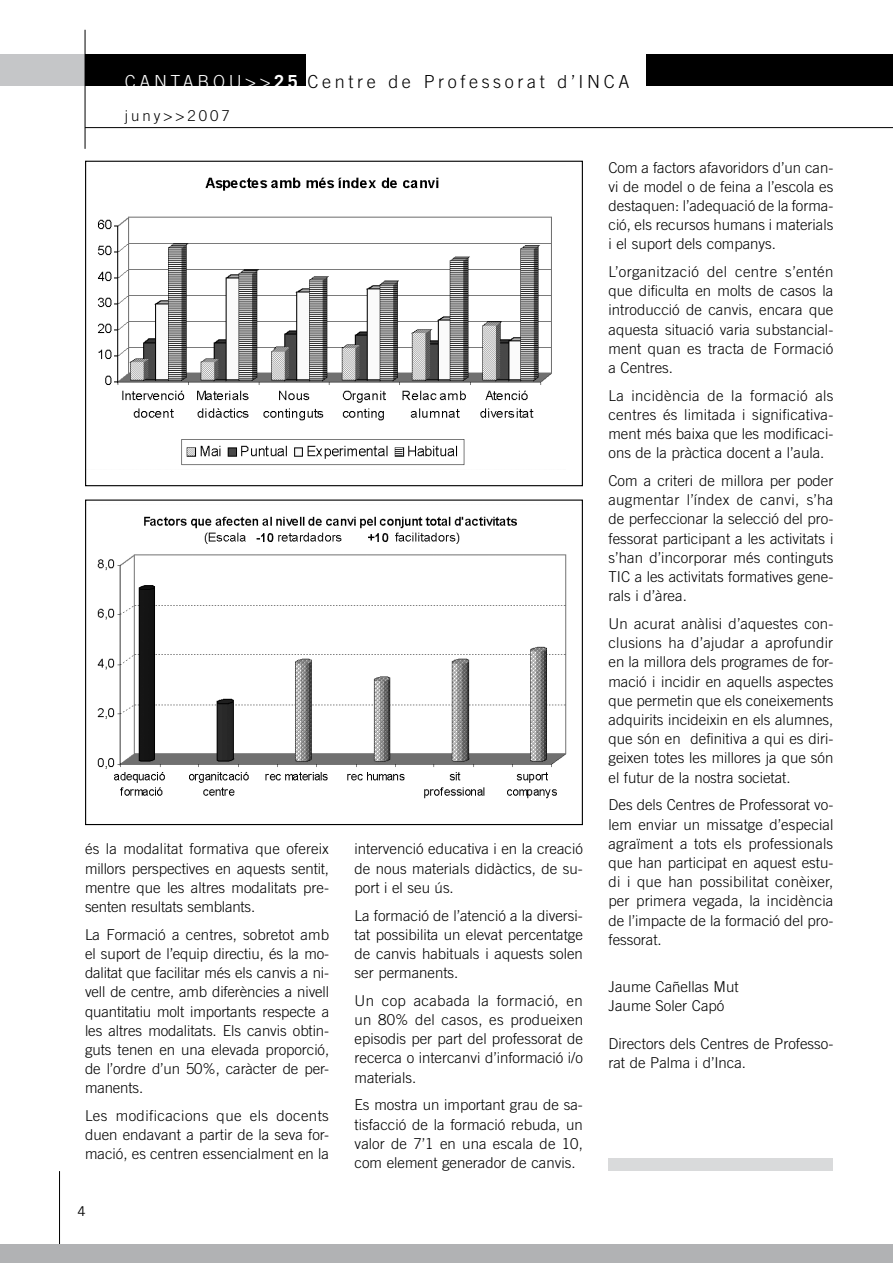
<style>
.page{position:relative;width:893px;height:1263px;background:#fff}
.page>*{position:absolute;margin:0;border:0;box-sizing:border-box;transform-origin:0 0}
.t1{font:300 18px "Trade Gothic";letter-spacing:.2em;color:#000}
.t2{font:300 15px/19.2px "Trade Gothic";color:#000;text-align:justify}
.t3{font:300 15px "Trade Gothic";letter-spacing:.2em;color:#000}
.s1{color:#fff}
.s2{font-weight:700;color:#fff}
</style>
<div class="page">
<div style="left:646px;top:55px;width:247px;height:31px;background:#000"></div>
<div style="left:85px;top:54px;width:220px;height:32px;background:#000"></div>
<div style="left:0;top:55px;width:85px;height:31px;background:#c5c6c8"></div>
<hr style="left:85px;top:30px;width:1px;height:119px;background:#000">
<hr style="left:85px;top:127px;width:808px;height:1px;background:#000">
<hr style="left:59px;top:1171px;width:1px;height:92px;background:#000">
<div style="left:0;top:1244px;width:893px;height:19px;background:#b1b2b4"></div>
<hr style="left:892px;top:54px;width:1px;height:32px;background:#000">
<div style="left:608px;top:1158px;width:225px;height:13px;background:#d9dadb"></div>
<img style="left:98px;top:177px;width:454px;height:289px">
<div style="left:85px;top:161px;width:498px;height:325px;border:1px solid #000"></div>
<img style="left:97px;top:516px;width:470px;height:283px">
<div style="left:85px;top:499px;width:498px;height:326px;border:1px solid #000"></div>
<p class="t1" style="left:125px;top:71px;width:506px"><span class="s1">CANTABOU&gt;&gt;</span><span class="s2">25</span> Centre de Professorat d’INCA</p>
<p class="t3" style="left:125px;top:106px;width:107px">juny&gt;&gt;2007</p>
<p class="t2" style="left:85px;top:839px;width:246px">és la modalitat formativa que ofereix millors perspectives en aquests sentit, mentre que les altres modalitats pre&shy;senten resultats semblants.</p>
<p class="t2" style="left:85px;top:924px;width:246px">La Formació a centres, sobretot amb el suport de l’equip directiu, és la mo&shy;dalitat que facilitar més els canvis a ni&shy;vell de centre, amb diferències a nivell quantitatiu molt importants respecte a les altres modalitats. Els canvis obtin&shy;guts tenen en una elevada proporció, de l’ordre d’un 50%, caràcter de per&shy;manents.</p>
<p class="t2" style="left:85px;top:1106px;width:246px">Les modificacions que els docents duen endavant a partir de la seva for&shy;mació, es centren essencialment en la</p>
<p class="t2" style="left:355px;top:839px;width:230px">intervenció educativa i en la creació de nous materials didàctics, de su&shy;port i el seu ús.</p>
<p class="t2" style="left:355px;top:905px;width:230px">La formació de l’atenció a la diversi&shy;tat possibilita un elevat percentatge de canvis habituals i aquests solen ser permanents.</p>
<p class="t2" style="left:355px;top:991px;width:230px">Un cop acabada la formació, en un 80% del casos, es produeixen episodis per part del professorat de recerca o intercanvi d’informació i/o materials.</p>
<p class="t2" style="left:355px;top:1095px;width:230px">Es mostra un important grau de sa&shy;tisfacció de la formació rebuda, un valor de 7’1 en una escala de 10, com element generador de canvis.</p>
<p class="t2" style="left:608px;top:157px;width:226px">Com a factors afavoridors d’un can&shy;vi de model o de feina a l’escola es destaquen: l’adequació de la forma&shy;ció, els recursos humans i materials i el suport dels companys.</p>
<p class="t2" style="left:608px;top:262px;width:227px">L’organització del centre s’entén que dificulta en molts de casos la introducció de canvis, encara que aquesta situació varia substancial&shy;ment quan es tracta de Formació a Centres.</p>
<p class="t2" style="left:608px;top:386px;width:227px">La incidència de la formació als centres és limitada i significativa&shy;ment més baixa que les modificaci&shy;ons de la pràctica docent a l’aula.</p>
<p class="t2" style="left:608px;top:471px;width:226px">Com a criteri de millora per poder augmentar l’índex de canvi, s’ha de perfeccionar la selecció del pro&shy;fessorat participant a les activitats i s’han d’incorporar més continguts TIC a les activitats formatives gene&shy;rals i d’àrea.</p>
<p class="t2" style="left:608px;top:614px;width:226px">Un acurat anàlisi d’aquestes con&shy;clusions ha d’ajudar a aprofundir en la millora dels programes de for&shy;mació i incidir en aquells aspectes que permetin que els coneixements adquirits incideixin en els alumnes, que són en definitiva a qui es diri&shy;geixen totes les millores ja que són el futur de la nostra societat.</p>
<p class="t2" style="left:608px;top:795px;width:226px">Des dels Centres de Professorat vo&shy;lem enviar un missatge d’especial agraïment a tots els professionals que han participat en aquest estu&shy;di i que han possibilitat conèixer, per primera vegada, la incidència de l’impacte de la formació del pro&shy;fessorat.</p>
<p class="t2" style="left:608px;top:976px;width:132px">Jaume Cañellas Mut<br>Jaume Soler Capó</p>
<p class="t2" style="left:608px;top:1034px;width:226px">Directors dels Centres de Professo&shy;rat de Palma i d’Inca.</p>
</div>
